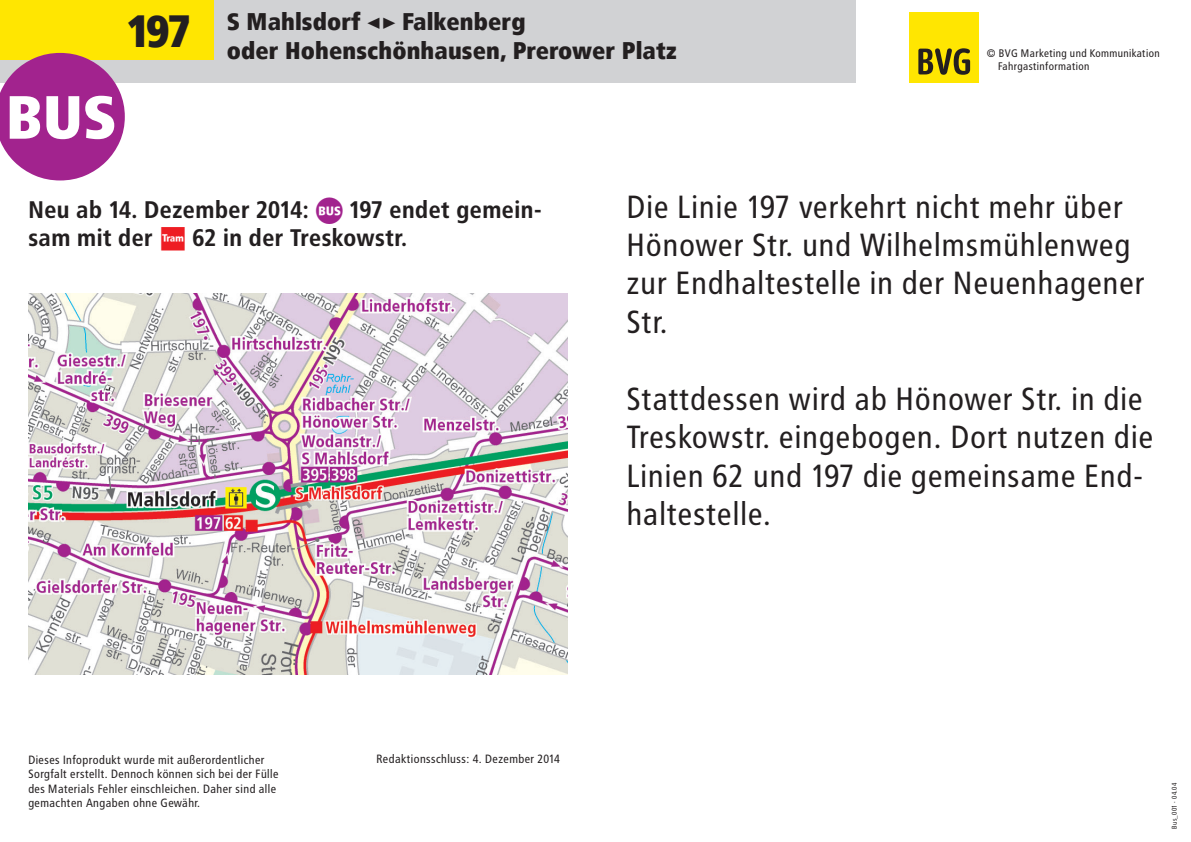
<style>
.page{position:relative;width:1191px;height:842px;background:#fff}
.page>*{position:absolute;margin:0;border:0;box-sizing:border-box;transform-origin:0 0}
.t1{font:115.3px "Transit Produkt";color:#a2238e}
.t2{font:97.2px "Transit Produkt";color:#ffe601}
.t3{font:32px/38.4px "Transit Print OT";color:#231f20}
.t4{font:24px/28.8px "Transit Print OT Bld";color:#231f20}
.t5{font:900 24px/28.8px "Transit";color:#231f20}
.t6{font:12px/14.4px "Transit Print OT";color:#231f20}
.t7{font:11px/13.2px "Transit Print OT";color:#231f20}
.t8{font:7px "Transit";color:#231f20}
.s1{font-size:45px}
.s2{color:#231f20}
.s3{font-family:"Transit Fpla";color:#fff}
.s4{font-family:"Transit Fpla";color:#a2238e}
.s5{font-family:"Transit Fpla";color:#ee1d23}
</style>
<div class="page">
<div style="left:0;top:0;width:856px;height:83px;background:#d1d2d4"></div>
<div style="left:0;top:0;width:213px;height:59px;background:#ffe601"></div>
<img style="left:28px;top:293px;width:539px;height:382px">
<p class="t5" style="left:227px;top:7px;width:451px;text-indent:-100px"><span class="s1">197</span> S Mahlsdorf &lt;&gt; Falkenberg<br>oder Hohenschönhausen, Prerower Platz</p>
<h1 class="t1" style="left:57px;top:36px;width:133px">b</h1>
<h2 class="t2" style="left:909px;top:-23px;width:71px">A<span class="s2">B</span></h2>
<p class="t7" style="left:998px;top:46px;width:163px;text-indent:-11px">© BVG Marketing und Kommunikation<br>Fahrgastinformation</p>
<p class="t4" style="left:28px;top:195px;width:515px">Neu ab 14. Dezember 2014: <span class="s3">0</span><span class="s4">b</span>197 endet gemein&shy;sam mit der <span class="s5">t</span> 62 in der Treskowstr.</p>
<p class="t3" style="left:626px;top:187px;width:520px">Die Linie 197 verkehrt nicht mehr über<br>Hönower Str. und Wilhelmsmühlenweg zur Endhaltestelle in der Neuenhagener<br>Str.</p>
<p class="t3" style="left:626px;top:379px;width:529px">Stattdessen wird ab Hönower Str. in die<br>Treskowstr. eingebogen. Dort nutzen die<br>Linien 62 und 197 die gemeinsame End&shy;haltestelle.</p>
<p class="t6" style="left:28px;top:753px;width:252px">Dieses Infoprodukt wurde mit außerordentlicher Sorgfalt erstellt. Dennoch können sich bei der Fülle des Materials Fehler einschleichen. Daher sind alle gemachten Angaben ohne Gewähr.</p>
<p class="t6" style="left:376px;top:752px;width:185px">Redaktionsschluss: 4. Dezember 2014</p>
<p class="t8" style="left:1169px;top:829px;width:48px;rotate:-90deg">Bus_001 · 04.04</p>
</div>
